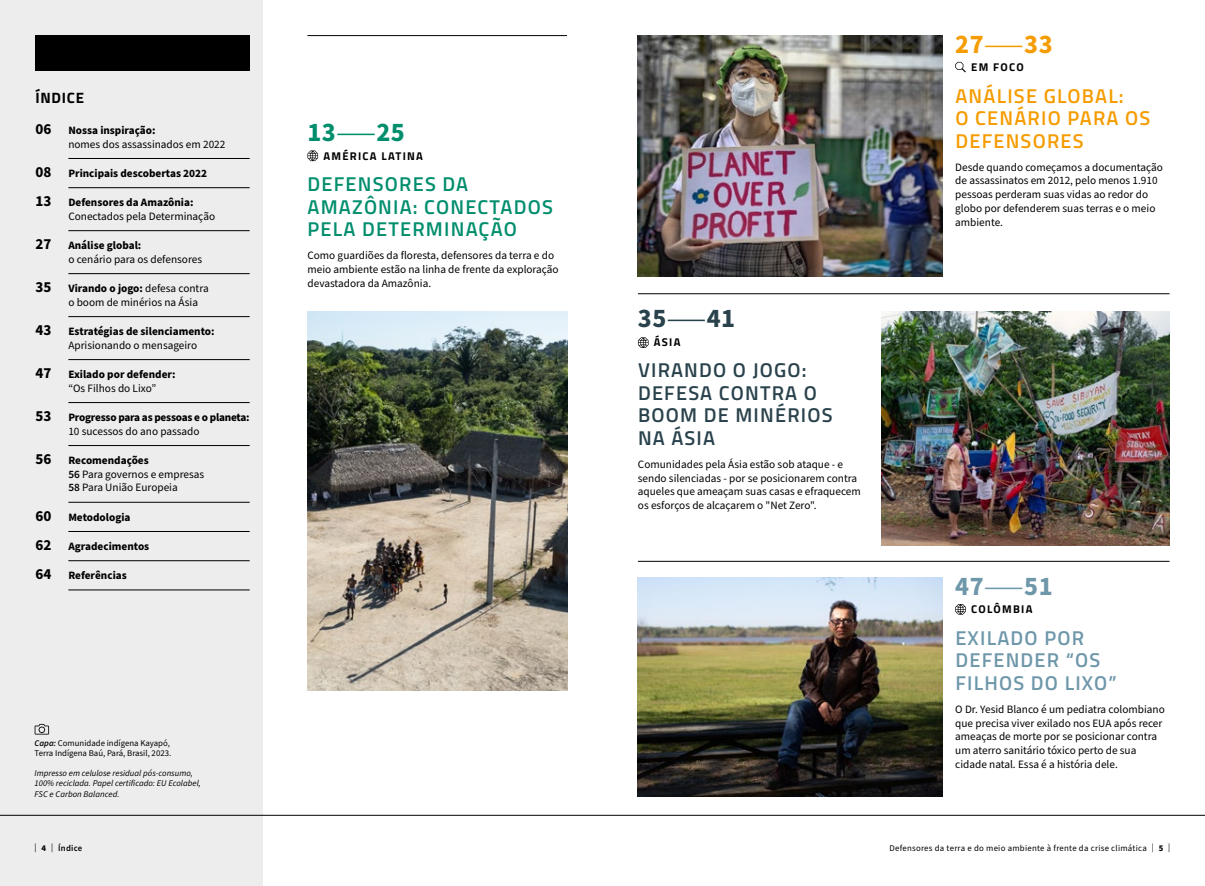
<style>
.page{position:relative;width:1205px;height:886px;background:#fff}
.page>*{position:absolute;margin:0;border:0;box-sizing:border-box;transform-origin:0 0}
.t1{font:700 26.25px "Source Sans Pro";color:#6e97aa}
.t2{font:700 26.25px "Source Sans Pro";color:#f59c00}
.t3{font:700 26.25px "Source Sans Pro";color:#29424c}
.t4{font:700 26.25px "Source Sans Pro";color:#008e6d}
.t5{font:600 20px/22.5px "Titillium Web";letter-spacing:.06em;color:#008e6d}
.t6{font:600 20px/22.5px "Titillium Web";letter-spacing:.06em;color:#29424c}
.t7{font:600 20px/22.5px "Titillium Web";letter-spacing:.06em;color:#f59c00}
.t8{font:600 20px/22.5px "Titillium Web";letter-spacing:.06em;color:#6e97aa}
.t9{font:700 15px "Source Sans Pro";color:#000}
.t10{font:700 15px "Titillium Web";letter-spacing:.05em;color:#000}
.t11{font:11.25px/13.8px "Source Sans Pro";color:#000}
.t12{font:700 11.25px "Source Sans Pro";color:#000}
.t13{font:700 11.25px "Source Sans Pro";letter-spacing:-.02em;color:#000}
.t14{font:700 11.25px "Titillium Web";letter-spacing:.11em;color:#000}
.t15{font:italic 8.75px/10.6px "Source Sans Pro";color:#000}
.t16{font:8.75px/10.6px "Source Sans Pro";color:#000}
.t17{font:8.75px "Source Sans Pro";letter-spacing:.03em;color:#000}
.t18{font:600 8.75px "Source Sans Pro";letter-spacing:.03em;color:#000}
.s1{font-weight:400}
.s2{font-weight:700}
.s3{font-weight:600}
.s4{font-size:15px}
.s5{font-weight:600;font-style:italic}
</style>
<div class="page">
<div style="left:0;top:0;width:262px;height:886px;background:#ededed"></div>
<img style="left:638px;top:578px;width:305px;height:218px">
<hr style="left:68px;top:158px;width:182px;height:1px;background:#000">
<hr style="left:68px;top:187px;width:182px;height:1px;background:#000">
<hr style="left:68px;top:230px;width:182px;height:1px;background:#000">
<hr style="left:68px;top:273px;width:182px;height:1px;background:#000">
<hr style="left:68px;top:316px;width:182px;height:1px;background:#000">
<hr style="left:68px;top:359px;width:182px;height:1px;background:#000">
<hr style="left:68px;top:402px;width:182px;height:1px;background:#000">
<hr style="left:68px;top:445px;width:182px;height:1px;background:#000">
<hr style="left:68px;top:502px;width:182px;height:1px;background:#000">
<hr style="left:68px;top:531px;width:182px;height:1px;background:#000">
<hr style="left:68px;top:560px;width:182px;height:1px;background:#000">
<hr style="left:68px;top:590px;width:182px;height:1px;background:#000">
<img style="left:638px;top:35px;width:305px;height:241px">
<img style="left:881px;top:311px;width:288px;height:234px">
<div style="left:35px;top:35px;width:215px;height:36px;background:#000"></div>
<img style="left:307px;top:311px;width:260px;height:380px">
<svg style="left:35px;top:724px;width:14px;height:10px"></svg>
<svg style="left:955px;top:604px;width:11px;height:11px"></svg>
<svg style="left:955px;top:62px;width:11px;height:10px"></svg>
<svg style="left:307px;top:150px;width:11px;height:11px"></svg>
<svg style="left:638px;top:337px;width:10px;height:11px"></svg>
<hr style="left:0;top:815px;width:1205px;height:1px;background:#000">
<hr style="left:638px;top:293px;width:531px;height:1px;background:#000">
<hr style="left:307px;top:35px;width:260px;height:1px;background:#000">
<hr style="left:638px;top:561px;width:531px;height:1px;background:#000">
<h3 class="t10" style="left:35px;top:86px;width:50px">ÍNDICE</h3>
<h3 class="t9" style="left:35px;top:119px;width:17px">06</h3>
<h1 class="t4" style="left:307px;top:115px;width:99px">13<span class="s1">⸺</span>25</h1>
<p class="t14" style="left:323px;top:147px;width:101px">AMÉRICA LATINA</p>
<h2 class="t5" style="left:307px;top:172px;width:247px">DEFENSORES DA<br>AMAZÔNIA: CONECTADOS<br>PELA DETERMINAÇÃO</h2>
<p class="t11" style="left:307px;top:249px;width:253px">Como guardiões da floresta, defensores da terra e do meio ambiente estão na linha de frente da exploração devastadora da Amazônia.</p>
<p class="t12" style="left:68px;top:122px;width:89px">Nossa inspiração:</p>
<p class="t11" style="left:68px;top:137px;width:159px">nomes dos assassinados em 2022</p>
<p class="t12" style="left:68px;top:165px;width:140px">Principais descobertas 2022</p>
<p class="t12" style="left:68px;top:195px;width:127px">Defensores da Amazônia:</p>
<p class="t11" style="left:68px;top:209px;width:148px">Conectados pela Determinação</p>
<p class="t12" style="left:68px;top:238px;width:75px">Análise global:</p>
<p class="t11" style="left:68px;top:252px;width:135px">o cenário para os defensores</p>
<p class="t11" style="left:68px;top:282px;width:142px"><span class="s2">Virando o jogo:</span> defesa contra o boom de minérios na Ásia</p>
<p class="t12" style="left:68px;top:323px;width:148px">Estratégias de silenciamento:</p>
<p class="t11" style="left:68px;top:338px;width:130px">Aprisionando o mensageiro</p>
<p class="t12" style="left:68px;top:366px;width:109px">Exilado por defender:</p>
<p class="t11" style="left:68px;top:381px;width:89px">“Os Filhos do Lixo”</p>
<p class="t13" style="left:68px;top:409px;width:183px">Progresso para as pessoas e o planeta:</p>
<p class="t11" style="left:68px;top:424px;width:133px">10 sucessos do ano passado</p>
<p class="t11" style="left:68px;top:453px;width:137px"><span class="s2">Recomendações<br></span><span class="s3">56</span> Para governos e empresas<br><span class="s3">58</span> Para União Europeia</p>
<p class="t12" style="left:68px;top:509px;width:64px">Metodologia</p>
<p class="t12" style="left:68px;top:538px;width:82px">Agradecimentos</p>
<p class="t12" style="left:35px;top:567px;width:93px"><span class="s4">64</span> Referências</p>
<h3 class="t9" style="left:35px;top:162px;width:17px">08</h3>
<h3 class="t9" style="left:35px;top:191px;width:17px">13</h3>
<h3 class="t9" style="left:35px;top:234px;width:17px">27</h3>
<h3 class="t9" style="left:35px;top:277px;width:17px">35</h3>
<h3 class="t9" style="left:35px;top:320px;width:17px">43</h3>
<h3 class="t9" style="left:35px;top:363px;width:17px">47</h3>
<h3 class="t9" style="left:35px;top:405px;width:17px">53</h3>
<h3 class="t9" style="left:35px;top:449px;width:17px">56</h3>
<h3 class="t9" style="left:35px;top:505px;width:17px">60</h3>
<h3 class="t9" style="left:35px;top:534px;width:17px">62</h3>
<p class="t16" style="left:35px;top:738px;width:138px"><span class="s5">Capa:</span> Comunidade indígena Kayapó,<br>Terra Indígena Baú, Pará, Brasil, 2023.</p>
<p class="t15" style="left:35px;top:768px;width:168px">Impresso em celulose residual pós-consumo,<br>100% reciclada. Papel certificado: EU Ecolabel,<br>FSC e Carbon Balanced.</p>
<p class="t18" style="left:35px;top:842px;width:49px"><span class="s1">|</span> <span class="s2">4</span> <span class="s1">|</span> Índice</p>
<h1 class="t2" style="left:955px;top:26px;width:99px">27<span class="s1">⸺</span>33</h1>
<p class="t14" style="left:971px;top:58px;width:54px">EM FOCO</p>
<h2 class="t7" style="left:955px;top:83px;width:196px">ANÁLISE GLOBAL:<br>O CENÁRIO PARA OS<br>DEFENSORES</h2>
<p class="t11" style="left:955px;top:160px;width:209px">Desde quando começamos a documentação de assassinatos em 2012, pelo menos 1.910 pessoas perderam suas vidas ao redor do globo por defenderem suas terras e o meio ambiente.</p>
<h1 class="t3" style="left:638px;top:301px;width:99px">35<span class="s1">⸺</span>41</h1>
<p class="t14" style="left:654px;top:333px;width:28px">ÁSIA</p>
<h2 class="t6" style="left:638px;top:358px;width:196px">VIRANDO O JOGO:<br>DEFESA CONTRA O<br>BOOM DE MINÉRIOS<br>NA ÁSIA</h2>
<p class="t11" style="left:638px;top:457px;width:224px">Comunidades pela Ásia estão sob ataque - e sendo silenciadas - por se posicionarem contra aqueles que ameaçam suas casas e efraquecem os esforços de alcaçarem o "Net Zero".</p>
<h1 class="t1" style="left:955px;top:568px;width:99px">47<span class="s1">⸺</span>51</h1>
<p class="t14" style="left:971px;top:601px;width:63px">COLÔMBIA</p>
<h2 class="t8" style="left:955px;top:625px;width:163px">EXILADO POR<br>DEFENDER “OS<br>FILHOS DO LIXO”</h2>
<p class="t11" style="left:955px;top:702px;width:211px">O Dr. Yesid Blanco é um pediatra colombiano que precisa viver exilado nos EUA após recer ameaças de morte por se posicionar contra um aterro sanitário tóxico perto de sua cidade natal. Essa é a história dele.</p>
<p class="t17" style="left:889px;top:842px;width:282px">Defensores da terra e do meio ambiente à frente da crise climática | <span class="s2">5</span> |</p>
</div>
